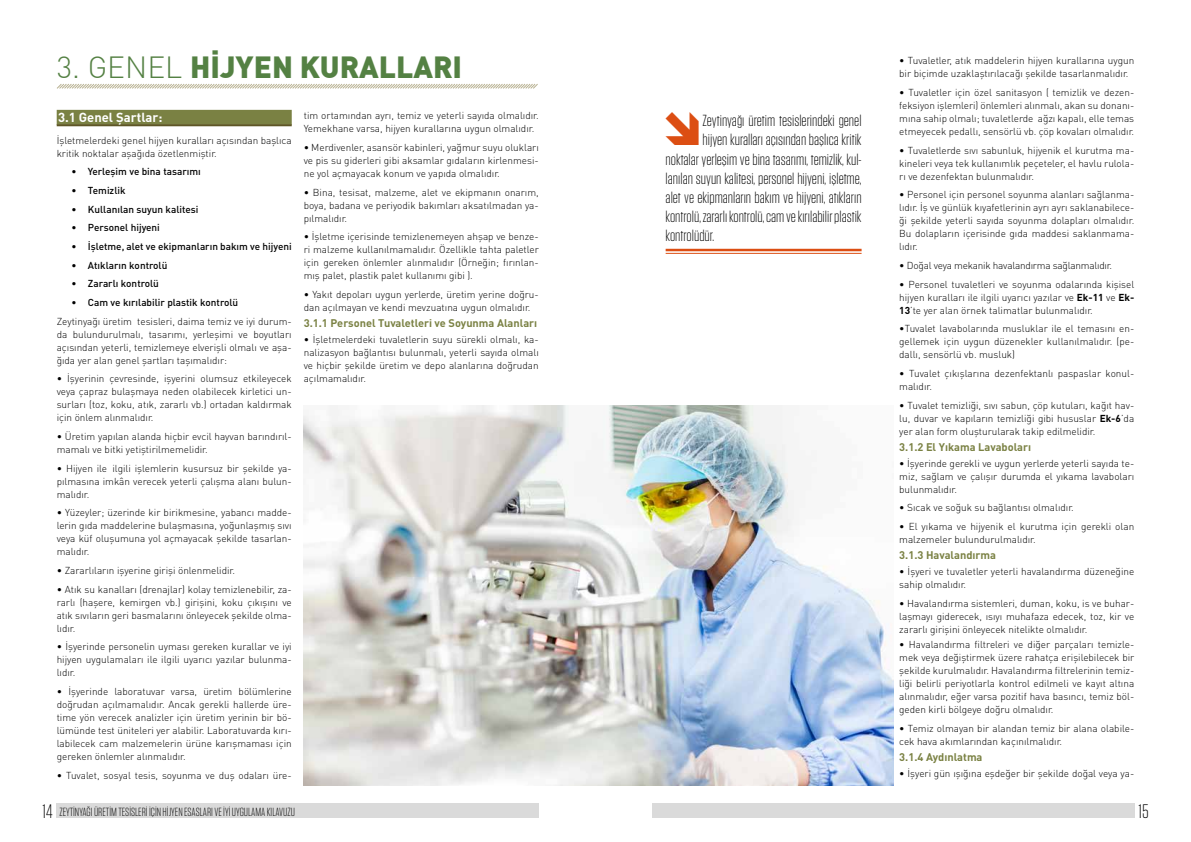
<style>
.page{position:relative;width:1191px;height:842px;background:#fff}
.page>*{position:absolute;margin:0;border:0;box-sizing:border-box;transform-origin:0 0}
.t1{font:900 30px "DIN";color:#548143}
.t2{font:300 19.5px "Tungsten";color:#000}
.t3{font:300 16px "Tungsten";color:#000}
.t4{font:700 13px "DIN Pro";color:#fff}
.t5{font:300 11.8px "Tungsten";color:#000}
.t6{font:700 11px "DIN Pro";color:#7a8143}
.t7{font:300 10px/13px "DIN Pro";color:#000;text-align:justify}
.t8{font:500 10px "DIN Pro";color:#000}
.t9{font:300 10px "DIN Pro";letter-spacing:-.02em;color:#000}
.s1{font-weight:300}
.s2{font-weight:700}
.s3{font-size:19.5px}
</style>
<div class="page">
<svg style="left:57px;top:84px;width:481px;height:5px;background:#dcd9c9"></svg>
<div style="left:57px;top:110px;width:235px;height:15px;background:#7a8143"></div>
<hr style="left:57px;top:124px;width:235px;height:2px;background:#5e5626">
<img style="left:304px;top:405px;width:589px;height:380px">
<hr style="left:665px;top:249px;width:196px;height:2px;background:#dc4e13">
<hr style="left:665px;top:253px;width:196px;height:1px;background:#dc4e13">
<div style="left:57px;top:804px;width:482px;height:14px;background:#dadada"></div>
<div style="left:652px;top:804px;width:482px;height:14px;background:#dadada"></div>
<h1 class="t1" style="left:57px;top:47px;width:407px"><span class="s1">3. GENEL</span> HİJYEN KURALLARI</h1>
<h3 class="t4" style="left:58px;top:108px;width:106px">3.1 Genel Şartlar:</h3>
<p class="t7" style="left:57px;top:133px;width:236px">İşletmelerdeki genel hijyen kuralları açısından başlıca kritik noktalar aşağıda özetlenmiştir.</p>
<p class="t8" style="left:71px;top:165px;width:131px">• Yerleşim ve bina tasarımı</p>
<p class="t8" style="left:71px;top:183px;width:56px">• Temizlik</p>
<p class="t8" style="left:71px;top:202px;width:129px">• Kullanılan suyun kalitesi</p>
<p class="t8" style="left:71px;top:221px;width:90px">• Personel hijyeni</p>
<p class="t8" style="left:71px;top:239px;width:222px">• İşletme, alet ve ekipmanların bakım ve hijyeni</p>
<p class="t8" style="left:71px;top:258px;width:97px">• Atıkların kontrolü</p>
<p class="t8" style="left:71px;top:277px;width:89px">• Zararlı kontrolü</p>
<p class="t8" style="left:71px;top:295px;width:168px">• Cam ve kırılabilir plastik kontrolü</p>
<p class="t7" style="left:57px;top:314px;width:236px">Zeytinyağı üretim tesisleri, daima temiz ve iyi durum&shy;da bulundurulmalı, tasarımı, yerleşimi ve boyutları açısından yeterli, temizlemeye elverişli olmalı ve aşa&shy;ğıda yer alan genel şartları taşımalıdır:</p>
<p class="t7" style="left:57px;top:372px;width:236px">• İşyerinin çevresinde, işyerini olumsuz etkileyecek veya çapraz bulaşmaya neden olabilecek kirletici un&shy;surları (toz, koku, atık, zararlı vb.) ortadan kaldırmak için önlem alınmalıdır.</p>
<p class="t7" style="left:57px;top:429px;width:236px">• Üretim yapılan alanda hiçbir evcil hayvan barındırıl&shy;mamalı ve bitki yetiştirilmemelidir.</p>
<p class="t7" style="left:57px;top:461px;width:236px">• Hijyen ile ilgili işlemlerin kusursuz bir şekilde ya&shy;pılmasına imkân verecek yeterli çalışma alanı bulun&shy;malıdır.</p>
<p class="t7" style="left:57px;top:506px;width:236px">• Yüzeyler; üzerinde kir birikmesine, yabancı madde&shy;lerin gıda maddelerine bulaşmasına, yoğunlaşmış sıvı veya küf oluşumuna yol açmayacak şekilde tasarlan&shy;malıdır.</p>
<p class="t7" style="left:57px;top:563px;width:180px">• Zararlıların işyerine girişi önlenmelidir.</p>
<p class="t7" style="left:57px;top:582px;width:236px">• Atık su kanalları (drenajlar) kolay temizlenebilir, za&shy;rarlı (haşere, kemirgen vb.) girişini, koku çıkışını ve atık sıvıların geri basmalarını önleyecek şekilde olma&shy;lıdır.</p>
<p class="t7" style="left:57px;top:640px;width:236px">• İşyerinde personelin uyması gereken kurallar ve iyi hijyen uygulamaları ile ilgili uyarıcı yazılar bulunma&shy;lıdır.</p>
<p class="t7" style="left:57px;top:684px;width:236px">• İşyerinde laboratuvar varsa, üretim bölümlerine doğrudan açılmamalıdır. Ancak gerekli hallerde üre&shy;time yön verecek analizler için üretim yerinin bir bö&shy;lümünde test üniteleri yer alabilir. Laboratuvarda kırı&shy;labilecek cam malzemelerin ürüne karışmaması için gereken önlemler alınmalıdır.</p>
<p class="t7" style="left:57px;top:768px;width:236px">• Tuvalet, sosyal tesis, soyunma ve duş odaları üre-</p>
<p class="t7" style="left:304px;top:109px;width:236px">tim ortamından ayrı, temiz ve yeterli sayıda olmalıdır.<br>Yemekhane varsa, hijyen kurallarına uygun olmalıdır.</p>
<p class="t7" style="left:304px;top:141px;width:236px">• Merdivenler, asansör kabinleri, yağmur suyu olukları ve pis su giderleri gibi aksamlar gıdaların kirlenmesi&shy;ne yol açmayacak konum ve yapıda olmalıdır.</p>
<p class="t7" style="left:304px;top:185px;width:236px">• Bina, tesisat, malzeme, alet ve ekipmanın onarım, boya, badana ve periyodik bakımları aksatılmadan ya&shy;pılmalıdır.</p>
<p class="t7" style="left:304px;top:230px;width:236px">• İşletme içerisinde temizlenemeyen ahşap ve benze&shy;ri malzeme kullanılmamalıdır. Özellikle tahta paletler için gereken önlemler alınmalıdır (Örneğin; fırınlan&shy;mış palet, plastik palet kullanımı gibi ).</p>
<p class="t7" style="left:304px;top:288px;width:236px">• Yakıt depoları uygun yerlerde, üretim yerine doğru&shy;dan açılmayan ve kendi mevzuatına uygun olmalıdır.</p>
<p class="t6" style="left:304px;top:316px;width:235px">3.1.1 Personel Tuvaletleri ve Soyunma Alanları</p>
<p class="t7" style="left:304px;top:332px;width:236px">• İşletmelerdeki tuvaletlerin suyu sürekli olmalı, ka&shy;nalizasyon bağlantısı bulunmalı, yeterli sayıda olmalı ve hiçbir şekilde üretim ve depo alanlarına doğrudan açılmamalıdır.</p>
<h3 class="t3" style="left:702px;top:113px;width:161px">Zeytinyağı üretim tesislerindeki genel</h3>
<h3 class="t3" style="left:702px;top:132px;width:160px">hijyen kuralları açısından başlıca kritik</h3>
<h3 class="t3" style="left:665px;top:151px;width:197px">noktalar yerleşim ve bina tasarımı, temizlik, kul-</h3>
<h3 class="t3" style="left:665px;top:170px;width:197px">lanılan suyun kalitesi, personel hijyeni, işletme,</h3>
<h3 class="t3" style="left:665px;top:189px;width:197px">alet ve ekipmanların bakım ve hijyeni, atıkların</h3>
<h3 class="t3" style="left:665px;top:209px;width:197px">kontrolü, zararlı kontrolü, cam ve kırılabilir plastik</h3>
<h3 class="t3" style="left:665px;top:228px;width:50px">kontrolüdür.</h3>
<p class="t7" style="left:899px;top:54px;width:236px">• Tuvaletler, atık maddelerin hijyen kurallarına uygun bir biçimde uzaklaştırılacağı şekilde tasarlanmalıdır.</p>
<p class="t7" style="left:899px;top:85px;width:236px">• Tuvaletler için özel sanitasyon ( temizlik ve dezen&shy;feksiyon işlemleri) önlemleri alınmalı, akan su donanı&shy;mına sahip olmalı; tuvaletlerde ağzı kapalı, elle temas etmeyecek pedallı, sensörlü vb. çöp kovaları olmalıdır.</p>
<p class="t7" style="left:899px;top:143px;width:236px">• Tuvaletlerde sıvı sabunluk, hijyenik el kurutma ma&shy;kineleri veya tek kullanımlık peçeteler, el havlu rulola&shy;rı ve dezenfektan bulunmalıdır.</p>
<p class="t7" style="left:899px;top:188px;width:236px">• Personel için personel soyunma alanları sağlanma&shy;lıdır. İş ve günlük kıyafetlerinin ayrı ayrı saklanabilece&shy;ği şekilde yeterli sayıda soyunma dolapları olmalıdır.<br>Bu dolapların içerisinde gıda maddesi saklanmama&shy;lıdır.</p>
<p class="t9" style="left:899px;top:259px;width:214px">• Doğal veya mekanik havalandırma sağlanmalıdır.</p>
<p class="t7" style="left:899px;top:277px;width:236px">• Personel tuvaletleri ve soyunma odalarında kişisel hijyen kuralları ile ilgili uyarıcı yazılar ve <span class="s2">Ek-11</span> ve <span class="s2">Ek-13</span>’te yer alan örnek talimatlar bulunmalıdır.</p>
<p class="t7" style="left:899px;top:322px;width:236px">•Tuvalet lavabolarında musluklar ile el temasını en&shy;gellemek için uygun düzenekler kullanılmalıdır. (pe&shy;dallı, sensörlü vb. musluk)</p>
<p class="t7" style="left:899px;top:367px;width:236px">• Tuvalet çıkışlarına dezenfektanlı paspaslar konul&shy;malıdır.</p>
<p class="t7" style="left:899px;top:398px;width:236px">• Tuvalet temizliği, sıvı sabun, çöp kutuları, kağıt hav&shy;lu, duvar ve kapıların temizliği gibi hususlar <span class="s2">Ek-6</span>’da yer alan form oluşturularak takip edilmelidir.</p>
<p class="t6" style="left:899px;top:439px;width:133px">3.1.2 El Yıkama Lavaboları</p>
<p class="t7" style="left:899px;top:456px;width:236px">• İşyerinde gerekli ve uygun yerlerde yeterli sayıda te&shy;miz, sağlam ve çalışır durumda el yıkama lavaboları bulunmalıdır.</p>
<p class="t7" style="left:899px;top:501px;width:176px">• Sıcak ve soğuk su bağlantısı olmalıdır.</p>
<p class="t7" style="left:899px;top:519px;width:236px">• El yıkama ve hijyenik el kurutma için gerekli olan malzemeler bulundurulmalıdır.</p>
<p class="t6" style="left:899px;top:547px;width:98px">3.1.3 Havalandırma</p>
<p class="t7" style="left:899px;top:564px;width:236px">• İşyeri ve tuvaletler yeterli havalandırma düzeneğine sahip olmalıdır.</p>
<p class="t7" style="left:899px;top:596px;width:236px">• Havalandırma sistemleri, duman, koku, is ve buhar&shy;laşmayı giderecek, ısıyı muhafaza edecek, toz, kir ve zararlı girişini önleyecek nitelikte olmalıdır.</p>
<p class="t7" style="left:899px;top:638px;width:236px">• Havalandırma filtreleri ve diğer parçaları temizle&shy;mek veya değiştirmek üzere rahatça erişilebilecek bir şekilde kurulmalıdır. Havalandırma filtrelerinin temiz&shy;liği belirli periyotlarla kontrol edilmeli ve kayıt altına alınmalıdır, eğer varsa pozitif hava basıncı, temiz böl&shy;geden kirli bölgeye doğru olmalıdır.</p>
<p class="t7" style="left:899px;top:721px;width:236px">• Temiz olmayan bir alandan temiz bir alana olabile&shy;cek hava akımlarından kaçınılmalıdır.</p>
<p class="t6" style="left:899px;top:750px;width:85px">3.1.4 Aydınlatma</p>
<p class="t7" style="left:899px;top:766px;width:236px">• İşyeri gün ışığına eşdeğer bir şekilde doğal veya ya-</p>
<p class="t5" style="left:43px;top:805px;width:254px"><span class="s3">14</span> ZEYTİNYAĞI ÜRETİM TESİSLERİ İÇİN HİJYEN ESASLARI VE İYİ UYGULAMA KILAVUZU</p>
<h2 class="t2" style="left:1138px;top:801px;width:12px">15</h2>
</div>
